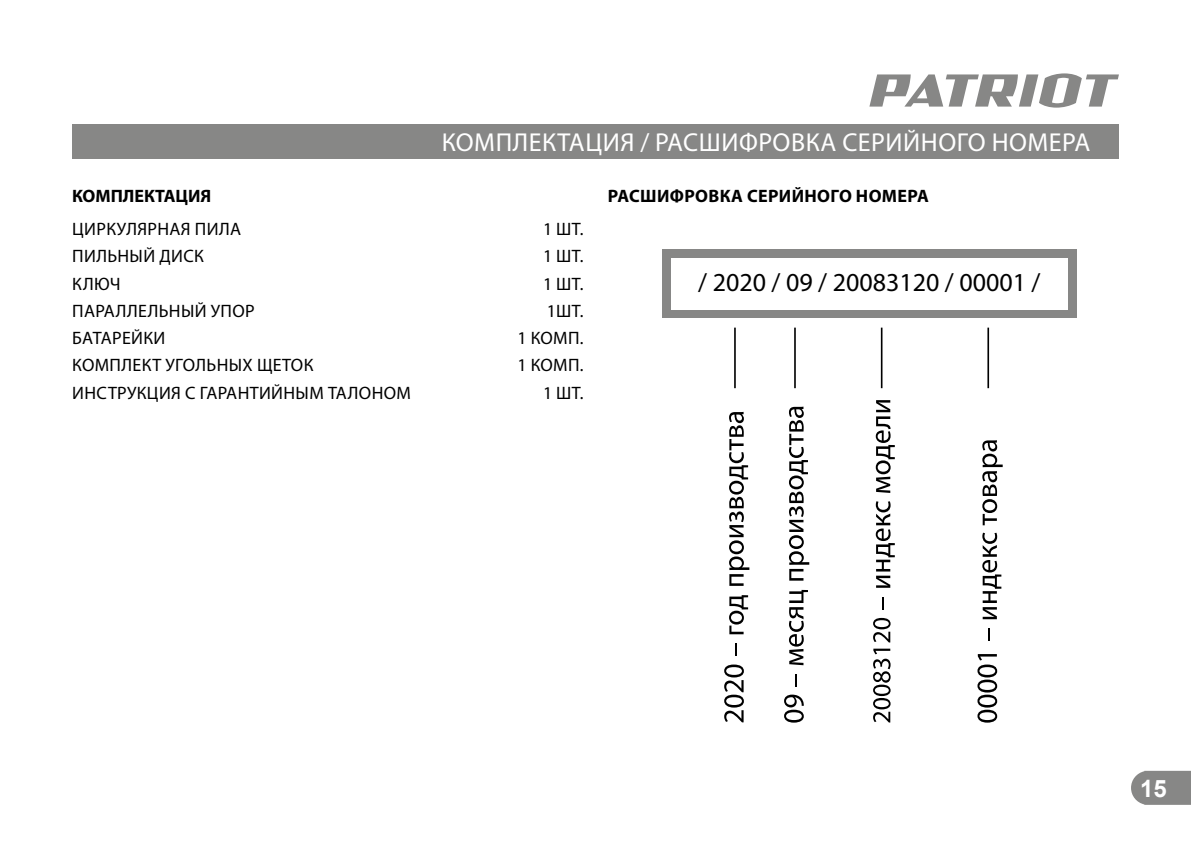
<style>
.page{position:relative;width:1191px;height:842px;background:#fff}
.page>*{position:absolute;margin:0;border:0;box-sizing:border-box;transform-origin:0 0}
.t1{font:26px "Myriad Pro";letter-spacing:.02em;color:#fff}
.t2{font:26px "Myriad Pro";color:#000}
.t3{font:700 24px "Arial";color:#fff}
.t4{font:18px "Myriad Pro";letter-spacing:.02em;color:#000}
.t5{font:700 18px "Myriad Pro";letter-spacing:.02em;color:#000}
.t6{font:700 18px "Myriad Pro";color:#000}
</style>
<div class="page">
<svg style="left:1131px;top:771px;width:60px;height:34px;background:#8e8e8d"></svg>
<svg style="left:869px;top:73px;width:250px;height:35px"></svg>
<div style="left:72px;top:124px;width:1047px;height:34px;background:#878786"></div>
<svg style="left:724px;top:664px;width:20px;height:58px"></svg>
<svg style="left:735px;top:643px;width:2px;height:13px"></svg>
<svg style="left:729px;top:595px;width:19px;height:39px"></svg>
<svg style="left:729px;top:412px;width:20px;height:174px"></svg>
<svg style="left:784px;top:695px;width:20px;height:28px"></svg>
<svg style="left:795px;top:674px;width:2px;height:12px"></svg>
<svg style="left:789px;top:590px;width:19px;height:75px"></svg>
<svg style="left:789px;top:407px;width:20px;height:174px"></svg>
<svg style="left:873px;top:649px;width:17px;height:73px"></svg>
<svg style="left:873px;top:618px;width:17px;height:24px"></svg>
<svg style="left:882px;top:597px;width:1px;height:13px"></svg>
<svg style="left:875px;top:501px;width:19px;height:87px"></svg>
<svg style="left:875px;top:400px;width:19px;height:93px"></svg>
<svg style="left:977px;top:654px;width:20px;height:69px"></svg>
<svg style="left:988px;top:628px;width:2px;height:13px"></svg>
<svg style="left:982px;top:533px;width:19px;height:86px"></svg>
<svg style="left:982px;top:440px;width:20px;height:85px"></svg>
<hr style="left:734px;top:328px;width:2px;height:60px;background:#000">
<hr style="left:794px;top:328px;width:2px;height:60px;background:#000">
<hr style="left:881px;top:328px;width:1px;height:60px;background:#000">
<hr style="left:987px;top:328px;width:2px;height:60px;background:#000">
<div style="left:662px;top:249px;width:414px;height:68px;background:#878786"></div>
<div style="left:671px;top:258px;width:397px;height:51px;background:#fff"></div>
<h1 class="t1" style="left:442px;top:129px;width:650px">КОМПЛЕКТАЦИЯ / РАСШИФРОВКА СЕРИЙНОГО НОМЕРА</h1>
<p class="t6" style="left:72px;top:187px;width:141px">КОМПЛЕКТАЦИЯ</p>
<p class="t4" style="left:72px;top:220px;width:170px">ЦИРКУЛЯРНАЯ ПИЛА</p>
<p class="t4" style="left:543px;top:220px;width:42px">1 ШТ.</p>
<p class="t4" style="left:72px;top:247px;width:133px">ПИЛЬНЫЙ ДИСК</p>
<p class="t4" style="left:543px;top:247px;width:42px">1 ШТ.</p>
<p class="t4" style="left:72px;top:274px;width:50px">КЛЮЧ</p>
<p class="t4" style="left:543px;top:274px;width:42px">1 ШТ.</p>
<p class="t4" style="left:72px;top:302px;width:184px">ПАРАЛЛЕЛЬНЫЙ УПОР</p>
<p class="t4" style="left:547px;top:302px;width:38px">1ШТ.</p>
<p class="t4" style="left:72px;top:329px;width:95px">БАТАРЕЙКИ</p>
<p class="t4" style="left:517px;top:329px;width:68px">1 КОМП.</p>
<p class="t4" style="left:72px;top:356px;width:243px">КОМПЛЕКТ УГОЛЬНЫХ ЩЕТОК</p>
<p class="t4" style="left:517px;top:356px;width:68px">1 КОМП.</p>
<p class="t4" style="left:72px;top:383px;width:340px">ИНСТРУКЦИЯ С ГАРАНТИЙНЫМ ТАЛОНОМ</p>
<p class="t4" style="left:543px;top:383px;width:42px">1 ШТ.</p>
<p class="t5" style="left:608px;top:187px;width:323px">РАСШИФРОВКА СЕРИЙНОГО НОМЕРА</p>
<h1 class="t2" style="left:698px;top:269px;width:344px">/ 2020 / 09 / 20083120 / 00001 /</h1>
<h2 class="t3" style="left:1140px;top:774px;width:28px">15</h2>
</div>
